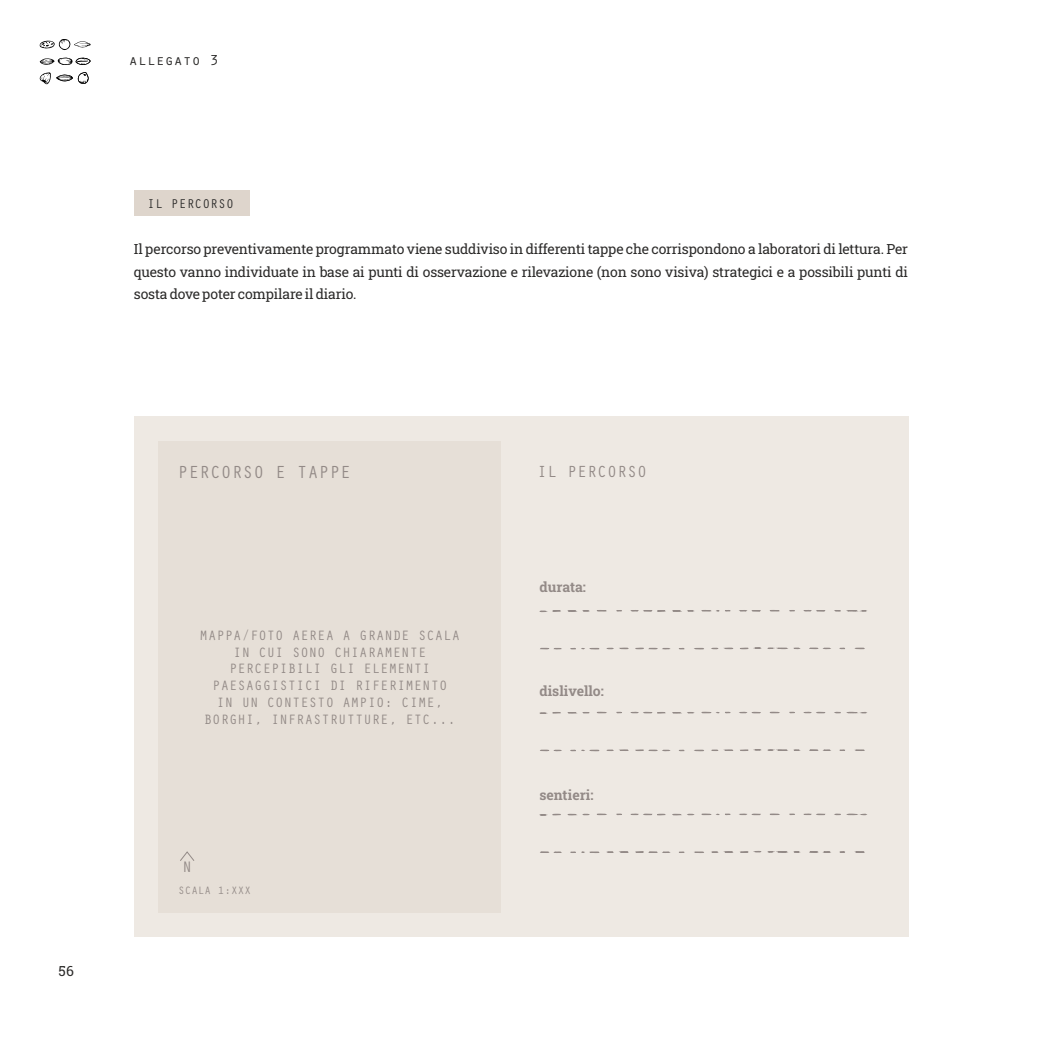
<style>
.page{position:relative;width:1042px;height:1042px;background:#fff}
.page>*{position:absolute;margin:0;border:0;box-sizing:border-box;transform-origin:0 0}
.t1{font:18.03px "Orator Std";color:#938a87}
.t2{font:16.62px "Orator Std";color:#938a87}
.t3{font:15.75px "Orator Std";color:#938a87}
.t4{font:15.05px "Orator Std";color:#2b2a29}
.t5{font:14px/22.8px "Roboto Slab";letter-spacing:-.015em;color:#2b2a29;text-align:justify}
.t6{font:14px/16.8px "Orator Std";color:#938a87;text-align:center}
.t7{font:700 14px "Roboto Slab";color:#938a87}
.t8{font:13.12px "Orator Std";color:#2b2a29}
.t9{font:11.03px "Orator Std";color:#938a87}
</style>
<div class="page">
<svg style="left:39px;top:72px;width:50px;height:13px"></svg>
<svg style="left:39px;top:39px;width:52px;height:26px"></svg>
<div style="left:134px;top:416px;width:774px;height:521px;background:#eee9e3"></div>
<div style="left:159px;top:441px;width:342px;height:471px;background:#e6dfd7"></div>
<div style="left:134px;top:191px;width:116px;height:25px;background:#ded5cc"></div>
<svg style="left:180px;top:851px;width:15px;height:10px"></svg>
<svg style="left:803px;top:610px;width:23px;height:1px"></svg>
<svg style="left:834px;top:610px;width:33px;height:1px"></svg>
<svg style="left:567px;top:610px;width:9px;height:2px"></svg>
<svg style="left:540px;top:610px;width:6px;height:2px"></svg>
<svg style="left:616px;top:610px;width:6px;height:2px"></svg>
<svg style="left:644px;top:610px;width:21px;height:1px"></svg>
<svg style="left:672px;top:610px;width:9px;height:2px"></svg>
<svg style="left:739px;top:610px;width:22px;height:1px"></svg>
<svg style="left:701px;top:610px;width:29px;height:2px"></svg>
<svg style="left:724px;top:647px;width:9px;height:2px"></svg>
<svg style="left:754px;top:647px;width:7px;height:2px"></svg>
<svg style="left:635px;top:648px;width:35px;height:1px"></svg>
<svg style="left:620px;top:647px;width:9px;height:2px"></svg>
<svg style="left:540px;top:648px;width:22px;height:1px"></svg>
<svg style="left:809px;top:647px;width:22px;height:2px"></svg>
<svg style="left:767px;top:647px;width:33px;height:2px"></svg>
<svg style="left:803px;top:712px;width:23px;height:1px"></svg>
<svg style="left:834px;top:712px;width:33px;height:1px"></svg>
<svg style="left:540px;top:712px;width:6px;height:2px"></svg>
<svg style="left:644px;top:712px;width:21px;height:1px"></svg>
<svg style="left:739px;top:712px;width:22px;height:1px"></svg>
<svg style="left:701px;top:712px;width:29px;height:1px"></svg>
<svg style="left:740px;top:749px;width:8px;height:2px"></svg>
<svg style="left:724px;top:749px;width:9px;height:2px"></svg>
<svg style="left:712px;top:749px;width:6px;height:2px"></svg>
<svg style="left:635px;top:749px;width:35px;height:2px"></svg>
<svg style="left:620px;top:749px;width:9px;height:2px"></svg>
<svg style="left:540px;top:749px;width:22px;height:2px"></svg>
<svg style="left:607px;top:749px;width:7px;height:2px"></svg>
<svg style="left:855px;top:749px;width:10px;height:2px"></svg>
<svg style="left:809px;top:749px;width:22px;height:2px"></svg>
<svg style="left:767px;top:749px;width:33px;height:2px"></svg>
<svg style="left:570px;top:749px;width:14px;height:2px"></svg>
<svg style="left:770px;top:813px;width:9px;height:2px"></svg>
<svg style="left:803px;top:813px;width:22px;height:2px"></svg>
<svg style="left:834px;top:813px;width:33px;height:2px"></svg>
<svg style="left:597px;top:813px;width:9px;height:2px"></svg>
<svg style="left:644px;top:814px;width:21px;height:1px"></svg>
<svg style="left:739px;top:814px;width:22px;height:1px"></svg>
<svg style="left:701px;top:813px;width:29px;height:2px"></svg>
<svg style="left:695px;top:851px;width:9px;height:2px"></svg>
<svg style="left:740px;top:851px;width:8px;height:2px"></svg>
<svg style="left:724px;top:851px;width:9px;height:2px"></svg>
<svg style="left:712px;top:851px;width:6px;height:2px"></svg>
<svg style="left:590px;top:851px;width:9px;height:2px"></svg>
<svg style="left:635px;top:851px;width:35px;height:2px"></svg>
<svg style="left:620px;top:851px;width:9px;height:2px"></svg>
<svg style="left:540px;top:851px;width:22px;height:2px"></svg>
<svg style="left:607px;top:851px;width:7px;height:2px"></svg>
<svg style="left:855px;top:851px;width:10px;height:2px"></svg>
<svg style="left:809px;top:851px;width:22px;height:2px"></svg>
<svg style="left:839px;top:851px;width:6px;height:2px"></svg>
<svg style="left:767px;top:851px;width:33px;height:2px"></svg>
<svg style="left:570px;top:851px;width:14px;height:2px"></svg>
<p class="t4" style="left:129px;top:55px;width:91px">allegato 3</p>
<p class="t8" style="left:147px;top:199px;width:88px">IL PERCORSO</p>
<p class="t5" style="left:134px;top:237px;width:775px">Il percorso preventivamente programmato viene suddiviso in differenti tappe che corrispondono a laboratori di lettura. Per questo vanno individuate in base ai punti di osservazione e rilevazione (non sono visiva) strategici e a possibili punti di sosta dove poter compilare il diario.</p>
<p class="t5" style="left:59px;top:959px;width:17px">56</p>
<p class="t1" style="left:177px;top:466px;width:175px">PERCORSO E TAPPE</p>
<p class="t6" style="left:200px;top:629px;width:262px">MAPPA/FOTO AEREA A GRANDE SCALA<br>IN CUI SONO CHIARAMENTE<br>PERCEPIBILI GLI ELEMENTI<br>PAESAGGISTICI DI RIFERIMENTO<br>IN UN CONTESTO AMPIO: CIME,<br>BORGHI, INFRASTRUTTURE, ETC...</p>
<p class="t3" style="left:182px;top:861px;width:11px">N</p>
<p class="t9" style="left:178px;top:886px;width:74px">SCALA 1:XXX</p>
<p class="t2" style="left:537px;top:466px;width:111px">IL PERCORSO</p>
<p class="t7" style="left:539px;top:577px;width:48px">durata:</p>
<p class="t7" style="left:539px;top:681px;width:66px">dislivello:</p>
<p class="t7" style="left:539px;top:785px;width:55px">sentieri:</p>
</div>
